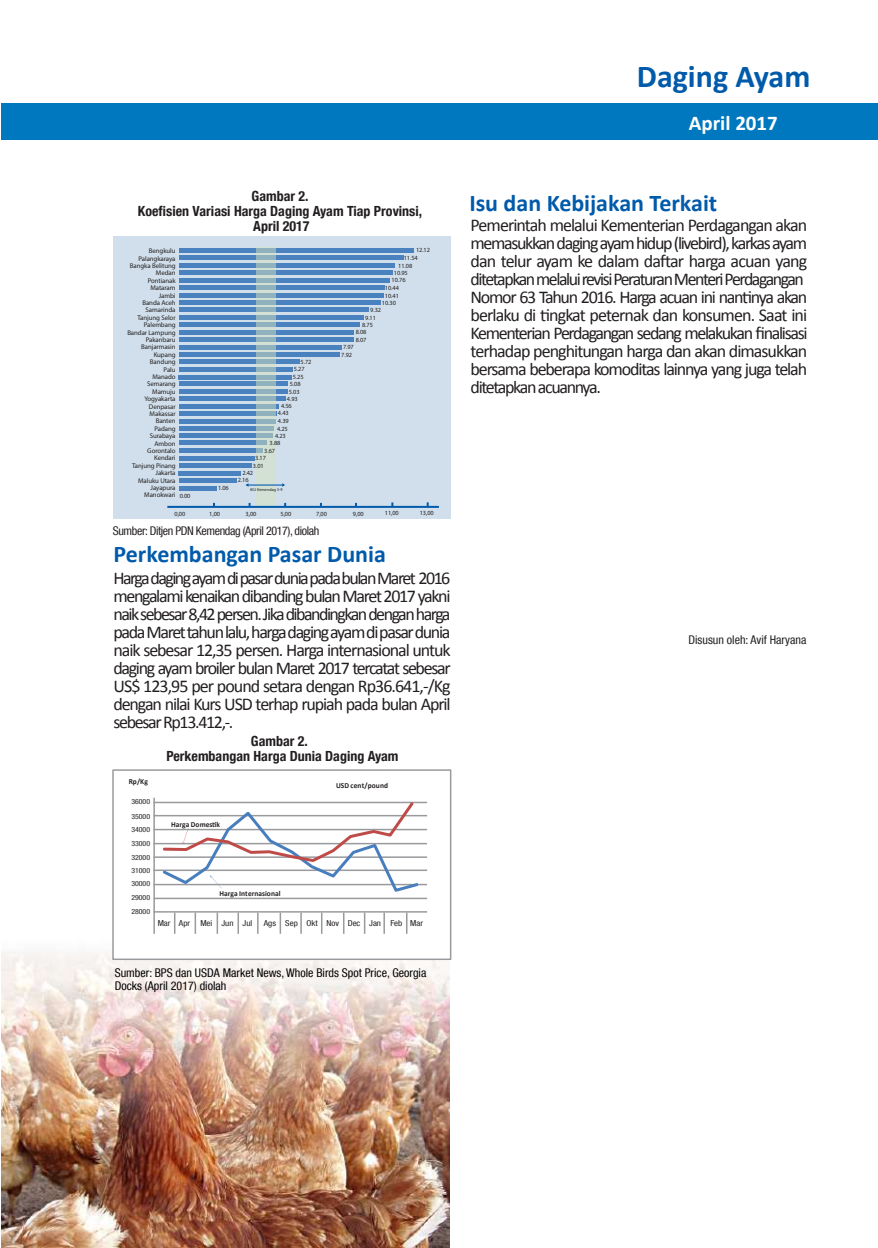
<style>
.page{position:relative;width:878px;height:1248px;background:#fff}
.page>*{position:absolute;margin:0;border:0;box-sizing:border-box;transform-origin:0 0}
.t1{font:700 32px "Calibri";color:#015aaa}
.t2{font:700 24px "Calibri";color:#015aaa}
.t3{font:700 21px "Calibri";color:#fff}
.t4{font:18px/18px "Calibri";letter-spacing:-.07em;color:#231f20;text-align:justify}
.t5{font:700 condensed 14px/15px "Helvetica Neue LT Com";color:#231f20;text-align:center}
.t6{font:condensed 12px/12.8px "Helvetica Neue LT Com";color:#000001}
.t7{font:condensed 12px "Helvetica Neue LT Com";letter-spacing:-.03em;color:#231f20}
.t8{font:condensed 12px "Helvetica Neue LT Com";color:#231f20}
.t9{font:condensed 8.2px "Helvetica Neue LT Com";color:#231f20;scale:1.09 1}
.t10{font:700 7.6px "Calibri";letter-spacing:.015em;color:#231f20}
.t11{font:condensed 7.2px/13.6px "Helvetica Neue LT Com";color:#231f20;scale:1.09 1}
.t12{font:6.8px/7.4px "Myriad Pro";letter-spacing:-.01em;color:#231f20;text-align:right}
.t13{font:6.4px/7.8px "Myriad Pro";letter-spacing:-.01em;color:#231f20}
.t14{font:4.2px "Myriad Pro";color:#231f20}
</style>
<div class="page">
<img style="left:1px;top:953px;width:449px;height:294px">
<div style="left:1px;top:103px;width:877px;height:36px;background:#0078c0"></div>
<div style="left:113px;top:236px;width:338px;height:283px;background:#d0dfeb"></div>
<hr style="left:179px;top:301px;width:202px;height:4px;background:#4a81bf">
<hr style="left:179px;top:308px;width:190px;height:4px;background:#4a81bf">
<hr style="left:179px;top:345px;width:163px;height:4px;background:#4a81bf">
<div style="left:179px;top:352px;width:161px;height:5px;background:#4a81bf"></div>
<div style="left:179px;top:359px;width:121px;height:5px;background:#4a81bf"></div>
<hr style="left:179px;top:367px;width:114px;height:4px;background:#4a81bf">
<hr style="left:179px;top:375px;width:113px;height:4px;background:#4a81bf">
<hr style="left:179px;top:382px;width:109px;height:4px;background:#4a81bf">
<div style="left:179px;top:389px;width:109px;height:5px;background:#4a81bf"></div>
<hr style="left:179px;top:397px;width:107px;height:4px;background:#4a81bf">
<hr style="left:179px;top:404px;width:100px;height:4px;background:#4a81bf">
<hr style="left:179px;top:411px;width:98px;height:4px;background:#4a81bf">
<hr style="left:179px;top:419px;width:97px;height:4px;background:#4a81bf">
<hr style="left:179px;top:427px;width:94px;height:4px;background:#4a81bf">
<hr style="left:179px;top:434px;width:94px;height:4px;background:#4a81bf">
<hr style="left:179px;top:441px;width:88px;height:4px;background:#4a81bf">
<hr style="left:179px;top:449px;width:84px;height:4px;background:#4a81bf">
<hr style="left:179px;top:456px;width:75px;height:4px;background:#4a81bf">
<hr style="left:179px;top:486px;width:38px;height:4px;background:#4a81bf">
<div style="left:179px;top:478px;width:57px;height:5px;background:#4a81bf"></div>
<hr style="left:179px;top:471px;width:62px;height:4px;background:#4a81bf">
<div style="left:179px;top:463px;width:73px;height:5px;background:#4a81bf"></div>
<div style="left:179px;top:322px;width:181px;height:5px;background:#4a81bf"></div>
<div style="left:179px;top:330px;width:175px;height:5px;background:#4a81bf"></div>
<hr style="left:179px;top:338px;width:175px;height:4px;background:#4a81bf">
<div style="left:179px;top:315px;width:185px;height:5px;background:#4a81bf"></div>
<hr style="left:179px;top:278px;width:211px;height:4px;background:#4a81bf">
<hr style="left:179px;top:271px;width:214px;height:4px;background:#4a81bf">
<div style="left:179px;top:263px;width:216px;height:5px;background:#4a81bf"></div>
<div style="left:179px;top:248px;width:235px;height:5px;background:#4a81bf"></div>
<div style="left:179px;top:255px;width:225px;height:5px;background:#4a81bf"></div>
<div style="left:179px;top:293px;width:205px;height:5px;background:#4a81bf"></div>
<div style="left:179px;top:285px;width:205px;height:5px;background:#4a81bf"></div>
<svg style="left:256px;top:247px;width:20px;height:259px;background:#aec8c8"></svg>
<hr style="left:247px;top:485px;width:37px;height:1px;background:#015aaa">
<hr style="left:167px;top:506px;width:272px;height:2px;background:#015aaa">
<div style="left:113px;top:770px;width:338px;height:189px;background:#fff"></div>
<hr style="left:153px;top:798px;width:2px;height:136px;background:#989a9d">
<svg style="left:174px;top:913px;width:1px;height:21px"></svg>
<svg style="left:195px;top:913px;width:1px;height:21px"></svg>
<svg style="left:217px;top:913px;width:1px;height:21px"></svg>
<svg style="left:238px;top:913px;width:1px;height:21px"></svg>
<hr style="left:257px;top:913px;width:2px;height:21px;background:#989a9d">
<svg style="left:280px;top:913px;width:1px;height:21px"></svg>
<hr style="left:300px;top:913px;width:2px;height:21px;background:#989a9d">
<svg style="left:321px;top:913px;width:1px;height:21px"></svg>
<svg style="left:343px;top:913px;width:1px;height:21px"></svg>
<svg style="left:364px;top:913px;width:1px;height:21px"></svg>
<hr style="left:383px;top:913px;width:2px;height:21px;background:#989a9d">
<hr style="left:406px;top:913px;width:2px;height:21px;background:#989a9d">
<div style="left:112px;top:769px;width:339px;height:191px;border:2px solid #989a9d"></div>
<hr style="left:153px;top:911px;width:274px;height:2px;background:#989a9d">
<hr style="left:154px;top:898px;width:273px;height:1px;background:#989a9d">
<hr style="left:153px;top:884px;width:274px;height:1px;background:#989a9d">
<hr style="left:153px;top:870px;width:274px;height:1px;background:#989a9d">
<hr style="left:153px;top:856px;width:274px;height:2px;background:#989a9d">
<hr style="left:153px;top:843px;width:274px;height:1px;background:#989a9d">
<hr style="left:153px;top:829px;width:274px;height:1px;background:#989a9d">
<hr style="left:153px;top:815px;width:274px;height:1px;background:#989a9d">
<hr style="left:153px;top:802px;width:274px;height:1px;background:#989a9d">
<svg style="left:160px;top:801px;width:261px;height:91px"></svg>
<h1 class="t1" style="left:637px;top:56px;width:175px">Daging Ayam</h1>
<p class="t3" style="left:689px;top:110px;width:91px">April 2017</p>
<p class="t5" style="left:138px;top:191px;width:286px">Gambar 2.<br>Koefisien Variasi Harga Daging Ayam Tiap Provinsi,<br>April 2017</p>
<h2 class="t2" style="left:469px;top:188px;width:249px">Isu dan Kebijakan Terkait</h2>
<p class="t4" style="left:471px;top:216px;width:338px;text-align:left">Pemerintah melalui Kementerian Perdagangan akan memasukkan daging ayam hidup (livebird), karkas ayam dan telur ayam ke dalam daftar harga acuan yang ditetapkan melalui revisi Peraturan Menteri Perdagangan Nomor 63 Tahun 2016. Harga acuan ini nantinya akan berlaku di tingkat peternak dan konsumen. Saat ini Kementerian Perdagangan sedang melakukan finalisasi terhadap penghitungan harga dan akan dimasukkan bersama beberapa komoditas lainnya yang juga telah ditetapkan acuannya.</p>
<p class="t13" style="left:416px;top:246px;width:15px">12.12</p>
<p class="t13" style="left:404px;top:254px;width:15px">11.54</p>
<p class="t13" style="left:398px;top:262px;width:15px">11.08</p>
<p class="t13" style="left:394px;top:269px;width:15px">10.95</p>
<p class="t13" style="left:392px;top:276px;width:15px">10.76</p>
<p class="t13" style="left:385px;top:284px;width:15px">10.44</p>
<p class="t12" style="left:127px;top:247px;width:50px">Bengkulu<br>Palangkaraya<br>Bangka Belitung<br>Medan<br>Pontianak<br>Mataram<br>Jambi<br>Banda Aceh<br>Samarinda<br>Tanjung Selor<br>Palembang<br>Bandar Lampung<br>Pakanbaru<br>Banjarmasin<br>Kupang<br>Bandung<br>Palu<br>Manado<br>Semarang<br>Mamuju<br>Yogyakarta<br>Denpasar<br>Makassar<br>Banten<br>Padang<br>Surabaya<br>Ambon<br>Gorontalo<br>Kendari<br>Tanjung Pinang<br>Jakarta<br>Maluku Utara<br>Jayapura<br>Manokwari</p>
<p class="t13" style="left:385px;top:292px;width:15px">10.41</p>
<p class="t13" style="left:382px;top:299px;width:15px">10.30</p>
<p class="t13" style="left:365px;top:306px;width:17px;text-indent:5px">9.32<br>9.11</p>
<p class="t13" style="left:356px;top:328px;width:12px">8.08</p>
<p class="t13" style="left:362px;top:321px;width:12px">8.75</p>
<p class="t13" style="left:356px;top:336px;width:12px">8.07</p>
<p class="t13" style="left:341px;top:343px;width:14px">7.97<br>7.92</p>
<p class="t13" style="left:293px;top:357px;width:20px;text-indent:8px">5.72<br>5.27<br>5.25</p>
<p class="t13" style="left:289px;top:380px;width:13px">5.08<br>5.03</p>
<p class="t13" style="left:287px;top:395px;width:12px">4.93</p>
<p class="t13" style="left:278px;top:403px;width:15px;line-height:7.2px;text-align:center">4.56<br>4.43</p>
<p class="t13" style="left:277px;top:425px;width:12px">4.25</p>
<p class="t13" style="left:278px;top:417px;width:12px">4.39</p>
<p class="t13" style="left:275px;top:432px;width:12px">4.23</p>
<p class="t13" style="left:270px;top:439px;width:12px">3.88</p>
<p class="t13" style="left:255px;top:447px;width:21px;text-indent:9px">3.67<br>3.17</p>
<p class="t13" style="left:242px;top:461px;width:23px;text-indent:11px">3.01<br>2.42</p>
<p class="t13" style="left:238px;top:476px;width:12px">2.16</p>
<p class="t13" style="left:218px;top:484px;width:12px">1.06</p>
<p class="t14" style="left:250px;top:487px;width:34px">IKU Kemendag 5-9</p>
<p class="t13" style="left:180px;top:492px;width:12px">0.00</p>
<p class="t13" style="left:174px;top:510px;width:12px">0,00</p>
<p class="t13" style="left:209px;top:510px;width:12px">1,00</p>
<p class="t13" style="left:246px;top:510px;width:12px">3,00</p>
<p class="t13" style="left:280px;top:510px;width:12px">5,00</p>
<p class="t13" style="left:316px;top:510px;width:12px">7,00</p>
<p class="t13" style="left:353px;top:510px;width:12px">9,00</p>
<p class="t7" style="left:113px;top:526px;width:208px">Sumber: Ditjen PDN Kemendag (April 2017), diolah</p>
<p class="t13" style="left:385px;top:509px;width:15px">11,00</p>
<p class="t13" style="left:420px;top:509px;width:15px">13,00</p>
<h2 class="t2" style="left:113px;top:540px;width:274px">Perkembangan Pasar Dunia</h2>
<p class="t4" style="left:113px;top:569px;width:339px">Harga daging ayam dipasar dunia pada bulan Maret 2016 mengalami kenaikan dibanding bulan Maret 2017 yakni naik sebesar 8,42 persen. Jika dibandingkan dengan harga pada Maret tahun lalu, harga daging ayam di pasar dunia naik sebesar 12,35 persen. Harga internasional untuk daging ayam broiler bulan Maret 2017 tercatat sebesar US$ 123,95 per pound setara dengan Rp36.641,-/Kg dengan nilai Kurs USD terhap rupiah pada bulan April sebesar Rp13.412,-.</p>
<p class="t10" style="left:129px;top:777px;width:21px">Rp/Kg</p>
<p class="t11" style="left:131px;top:796px;width:19px">36000</p>
<p class="t11" style="left:131px;top:837px;width:19px;line-height:14.4px">33000<br>32000</p>
<p class="t11" style="left:131px;top:810px;width:19px">35000</p>
<p class="t11" style="left:131px;top:823px;width:19px">34000</p>
<p class="t11" style="left:131px;top:865px;width:19px;text-align:justify">31000<br>30000<br>29000<br>28000</p>
<p class="t5" style="left:166px;top:736px;width:234px">Gambar 2.<br>Perkembangan Harga Dunia Daging Ayam</p>
<p class="t10" style="left:171px;top:819px;width:51px">Harga Domestik</p>
<p class="t10" style="left:219px;top:889px;width:63px">Harga Internasional</p>
<p class="t10" style="left:336px;top:781px;width:54px">USD cent/pound</p>
<p class="t9" style="left:158px;top:920px;width:88px">Mar Apr Mei Jun Jul</p>
<p class="t9" style="left:264px;top:920px;width:148px">Ags Sep Okt Nov Dec Jan Feb Mar</p>
<p class="t6" style="left:115px;top:968px;width:313px">Sumber: BPS dan USDA Market News, Whole Birds Spot Price, Georgia<br>Docks (April 2017) diolah</p>
<p class="t8" style="left:689px;top:636px;width:120px">Disusun oleh: Avif Haryana</p>
</div>
